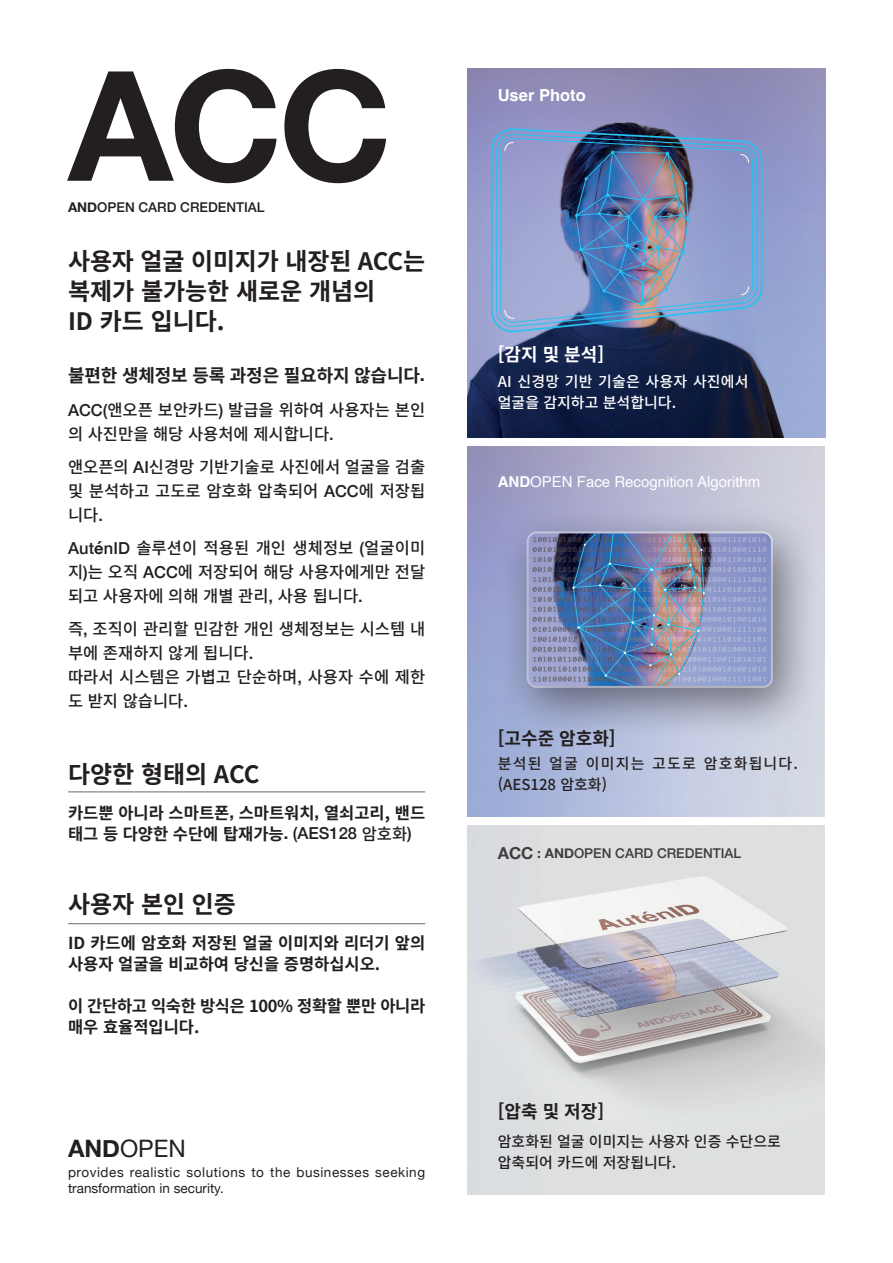
<style>
.page{position:relative;width:893px;height:1263px;background:#fff}
.page>*{position:absolute;margin:0;border:0;box-sizing:border-box;transform-origin:0 0}
.t1{font:700 153px "Helvetica Neue";color:#231f20}
.t2{font:700 24px "Noto Sans KR";color:#231f20}
.t3{font:24px "Helvetica Neue";color:#231f20}
.t4{font:700 18px "Noto Sans KR";letter-spacing:-.01em;color:#231f20}
.t5{font:700 18px "Noto Sans KR";color:#fff}
.t6{font:500 16.5px/24px "Noto Sans KR";color:#231f20}
.t7{font:700 16.5px/21px "Noto Sans KR";color:#231f20}
.t8{font:700 16.5px/21px "Noto Sans KR";letter-spacing:-.02em;color:#231f20}
.t9{font:700 16.5px "Helvetica";color:#fff}
.t10{font:500 15px "Noto Sans KR";color:#231f20}
.t11{font:15px "Helvetica";color:#fff}
.t12{font:500 15px/21px "Noto Sans KR";letter-spacing:.01em;color:#fff}
.t13{font:500 15px/21px "Noto Sans KR";letter-spacing:.08em;color:#231f20}
.t14{font:13.5px/16.2px "Helvetica Neue";letter-spacing:.04em;color:#231f20}
.t15{font:500 13.5px "Helvetica Neue";color:#3e3e3f}
.t16{font:500 13.5px "Helvetica Neue";color:#231f20}
.s1{font-weight:700}
.s2{font-family:"Helvetica Neue"}
.s3{font-family:"Helvetica Neue";font-weight:700}
.s4{font-family:"Helvetica Neue";font-weight:500}
.s5{font-weight:500}
.s6{font-weight:700;font-size:16.5px}
</style>
<div class="page">
<img style="left:468px;top:68px;width:357px;height:369px">
<svg style="left:490px;top:128px;width:273px;height:205px;background:#6888b5"></svg>
<svg style="left:496px;top:134px;width:262px;height:195px;background:#6c8fbc"></svg>
<svg style="left:500px;top:138px;width:253px;height:185px;background:#6c95c1"></svg>
<img style="left:504px;top:142px;width:245px;height:177px">
<img style="left:468px;top:447px;width:357px;height:369px">
<img style="left:572px;top:533px;width:133px;height:153px">
<img style="left:468px;top:826px;width:357px;height:369px">
<hr style="left:68px;top:792px;width:357px;height:1px;background:#6c6d70">
<hr style="left:68px;top:923px;width:357px;height:1px;background:#6c6d70">
<p class="t1" style="left:68px;top:6px;width:325px">ACC</p>
<p class="t16" style="left:68px;top:196px;width:198px"><span class="s1">AND</span>OPEN CARD CREDENTIAL</p>
<p class="t2" style="left:68px;top:248px;width:359px">사용자 얼굴 이미지가 내장된 ACC는</p>
<p class="t2" style="left:68px;top:278px;width:309px">복제가 불가능한 새로운 개념의</p>
<p class="t2" style="left:68px;top:308px;width:158px">ID 카드 입니다.</p>
<p class="t4" style="left:68px;top:365px;width:358px">불편한 생체정보 등록 과정은 필요하지 않습니다<span class="s2">.</span></p>
<p class="t6" style="left:68px;top:398px;width:359px"><span class="s2">ACC(</span>앤오픈 보안카드<span class="s2">)</span> 발급을 위하여 사용자는 본인 의 사진만을 해당 사용처에 제시합니다<span class="s2">.</span></p>
<p class="t6" style="left:68px;top:455px;width:359px;text-align:justify">앤오픈의 <span class="s2">AI</span>신경망 기반기술로 사진에서 얼굴을 검출 및 분석하고 고도로 암호화 압축되어 <span class="s2">ACC</span>에 저장됩 니다<span class="s2">.</span></p>
<p class="t6" style="left:68px;top:536px;width:359px;text-align:justify"><span class="s2">Aut</span><span class="s3">é</span><span class="s2">nID</span> 솔루션이 적용된 개인 생체정보 <span class="s2">(</span>얼굴이미 지<span class="s2">)</span>는 오직 <span class="s2">ACC</span>에 저장되어 해당 사용자에게만 전달 되고 사용자에 의해 개별 관리<span class="s2">,</span> 사용 됩니다<span class="s2">.</span></p>
<p class="t6" style="left:68px;top:617px;width:359px">즉<span class="s2">,</span> 조직이 관리할 민감한 개인 생체정보는 시스템 내 부에 존재하지 않게 됩니다<span class="s2">.</span></p>
<p class="t6" style="left:68px;top:665px;width:359px">따라서 시스템은 가볍고 단순하며<span class="s2">,</span> 사용자 수에 제한 도 받지 않습니다<span class="s2">.</span></p>
<p class="t2" style="left:68px;top:761px;width:193px">다양한 형태의 ACC</p>
<p class="t7" style="left:68px;top:802px;width:359px">카드뿐 아니라 스마트폰<span class="s2">,</span> 스마트워치<span class="s2">,</span> 열쇠고리, 밴드 태그 등 다양한 수단에 탑재가능<span class="s2">.</span> <span class="s4">(AES128</span> <span class="s5">암호화</span><span class="s4">)</span></p>
<p class="t2" style="left:68px;top:891px;width:170px">사용자 본인 인증</p>
<p class="t7" style="left:68px;top:932px;width:359px">ID 카드에 암호화 저장된 얼굴 이미지와 리더기 앞의 사용자 얼굴을 비교하여 당신을 증명하십시오.</p>
<p class="t8" style="left:68px;top:995px;width:359px">이 간단하고 익숙한 방식은 100% 정확할 뿐만 아니라 매우 효율적입니다.</p>
<p class="t3" style="left:68px;top:1131px;width:119px"><span class="s1">AND</span>OPEN</p>
<p class="t14" style="left:68px;top:1164px;width:359px">provides realistic solutions to the businesses seeking transformation in security.</p>
<p class="t9" style="left:498px;top:85px;width:90px">User Photo</p>
<p class="t5" style="left:498px;top:344px;width:108px">[감지 및 분석]</p>
<p class="t12" style="left:498px;top:371px;width:252px">AI 신경망 기반 기술은 사용자 사진에서 얼굴을 감지하고 분석합니다.</p>
<p class="t11" style="left:498px;top:470px;width:264px"><span class="s1">AND</span>OPEN Face Recognition Algorithm</p>
<p class="t4" style="left:498px;top:729px;width:120px">[고수준 암호화]</p>
<p class="t13" style="left:498px;top:754px;width:302px">분석된 얼굴 이미지는 고도로 암호화됩니다. (AES128 암호화)</p>
<p class="t15" style="left:498px;top:842px;width:245px"><span class="s6">ACC</span> <span class="s1">: AND</span>OPEN CARD CREDENTIAL</p>
<p class="t4" style="left:498px;top:1101px;width:108px">[압축 및 저장]</p>
<p class="t10" style="left:498px;top:1133px;width:285px">암호화된 얼굴 이미지는 사용자 인증 수단으로</p>
<p class="t10" style="left:498px;top:1154px;width:180px">압축되어 카드에 저장됩니다.</p>
</div>
